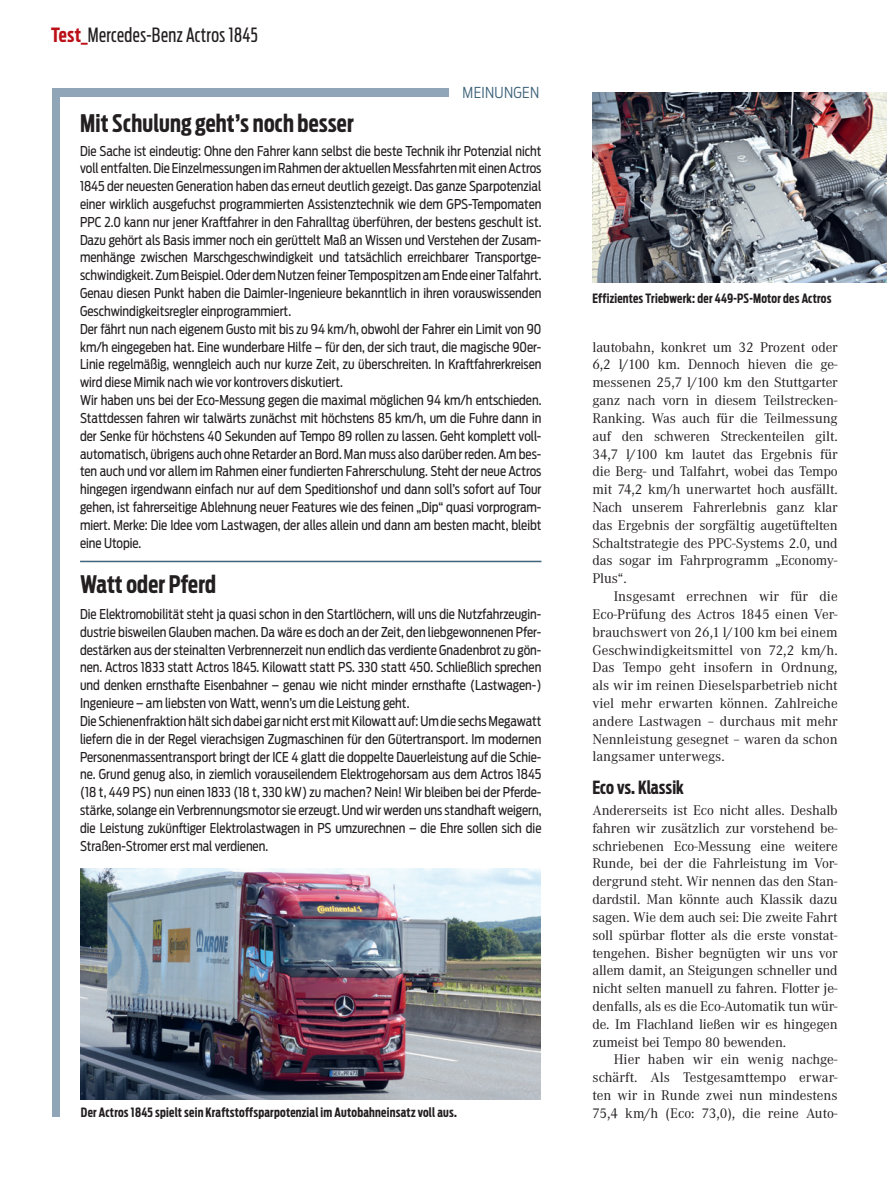
<style>
.page{position:relative;width:893px;height:1191px;background:#fff}
.page>*{position:absolute;margin:0;border:0;box-sizing:border-box;transform-origin:0 0}
.t1{font:700 24px "Antenna Extra Cond";letter-spacing:.01em;color:#231f20}
.t2{font:19.5px "Antenna Extra Cond";letter-spacing:.02em;color:#231f20}
.t3{font:700 18px "Antenna Extra Cond";letter-spacing:-.005em;color:#231f20}
.t4{font:300 15px "Antenna Condensed";letter-spacing:.02em;color:#3f647b}
.t5{font:14.55px/17.9px "Corporate A";letter-spacing:-.01em;color:#231f20;text-align:justify}
.t6{font:13.5px/17.9px "Antenna Condensed";color:#231f20;scale:.95 1}
.t7{font:700 12.75px "Antenna Extra Cond";letter-spacing:.02em;color:#231f20}
.s1{font-weight:700;color:#bb1018}
</style>
<div class="page">
<img style="left:592px;top:92px;width:295px;height:190px">
<img style="left:80px;top:868px;width:461px;height:231px">
<div style="left:52px;top:88px;width:8px;height:1029px;background:#90a6b8"></div>
<div style="left:52px;top:88px;width:405px;height:9px;background:#90a6b8"></div>
<div style="left:449px;top:86px;width:90px;height:30px;background:#fff"></div>
<hr style="left:80px;top:561px;width:461px;height:1px;background:#3f647b">
<h2 class="t2" style="left:51px;top:23px;width:208px"><span class="s1">Test_</span>Mercedes-Benz Actros 1845</h2>
<p class="t4" style="left:463px;top:83px;width:78px">MEINUNGEN</p>
<h1 class="t1" style="left:80px;top:109px;width:275px">Mit Schulung geht’s noch besser</h1>
<p class="t6" style="left:80px;top:141px;width:487px">Die Sache ist eindeutig: Ohne den Fahrer kann selbst die beste Technik ihr Potenzial nicht voll entfalten. Die Einzelmessungen im Rahmen der aktuellen Messfahrten mit einen Actros 1845 der neuesten Generation haben das erneut deutlich gezeigt. Das ganze Sparpotenzial einer wirklich ausgefuchst programmierten Assistenztechnik wie dem GPS-Tempomaten PPC 2.0 kann nur jener Kraftfahrer in den Fahralltag überführen, der bestens geschult ist.<br>Dazu gehört als Basis immer noch ein gerüttelt Maß an Wissen und Verstehen der Zusam&shy;menhänge zwischen Marschgeschwindigkeit und tatsächlich erreichbarer Transportge&shy;schwindigkeit. Zum Beispiel. Oder dem Nutzen feiner Tempospitzen am Ende einer Talfahrt.<br>Genau diesen Punkt haben die Daimler-Ingenieure bekanntlich in ihren vorauswissenden Geschwindigkeitsregler einprogrammiert.<br>Der fährt nun nach eigenem Gusto mit bis zu 94 km/h, obwohl der Fahrer ein Limit von 90 km/h eingegeben hat. Eine wunderbare Hilfe – für den, der sich traut, die magische 90er-Linie regelmäßig, wenngleich auch nur kurze Zeit, zu überschreiten. In Kraftfahrerkreisen wird diese Mimik nach wie vor kontrovers diskutiert.<br>Wir haben uns bei der Eco-Messung gegen die maximal möglichen 94 km/h entschieden.<br>Stattdessen fahren wir talwärts zunächst mit höchstens 85 km/h, um die Fuhre dann in der Senke für höchstens 40 Sekunden auf Tempo 89 rollen zu lassen. Geht komplett voll&shy;automatisch, übrigens auch ohne Retarder an Bord. Man muss also darüber reden. Am bes&shy;ten auch und vor allem im Rahmen einer fundierten Fahrerschulung. Steht der neue Actros hingegen irgendwann einfach nur auf dem Speditionshof und dann soll’s sofort auf Tour gehen, ist fahrerseitige Ablehnung neuer Features wie des feinen „Dip“ quasi vorprogram&shy;miert. Merke: Die Idee vom Lastwagen, der alles allein und dann am besten macht, bleibt eine Utopie.</p>
<h1 class="t1" style="left:80px;top:570px;width:138px">Watt oder Pferd</h1>
<p class="t6" style="left:80px;top:605px;width:487px">Die Elektromobilität steht ja quasi schon in den Startlöchern, will uns die Nutzfahrzeugin&shy;dustrie bisweilen Glauben machen. Da wäre es doch an der Zeit, den liebgewonnenen Pfer&shy;destärken aus der steinalten Verbrennerzeit nun endlich das verdiente Gnadenbrot zu gön&shy;nen. Actros 1833 statt Actros 1845. Kilowatt statt PS. 330 statt 450. Schließlich sprechen und denken ernsthafte Eisenbahner – genau wie nicht minder ernsthafte (Lastwagen-)<br>Ingenieure – am liebsten von Watt, wenn’s um die Leistung geht.<br>Die Schienenfraktion hält sich dabei gar nicht erst mit Kilowatt auf: Um die sechs Megawatt liefern die in der Regel vierachsigen Zugmaschinen für den Gütertransport. Im modernen Personenmassentransport bringt der ICE 4 glatt die doppelte Dauerleistung auf die Schie&shy;ne. Grund genug also, in ziemlich vorauseilendem Elektrogehorsam aus dem Actros 1845 (18 t, 449 PS) nun einen 1833 (18 t, 330 kW) zu machen? Nein! Wir bleiben bei der Pferde&shy;stärke, solange ein Verbrennungsmotor sie erzeugt. Und wir werden uns standhaft weigern, die Leistung zukünftiger Elektrolastwagen in PS umzurechnen – die Ehre sollen sich die Straßen-Stromer erst mal verdienen.</p>
<p class="t7" style="left:81px;top:1105px;width:378px">Der Actros 1845 spielt sein Kraftstoffsparpotenzial im Autobahneinsatz voll aus.</p>
<p class="t7" style="left:592px;top:291px;width:241px">Effizientes Triebwerk: der 449-PS-Motor des Actros</p>
<p class="t5" style="left:592px;top:338px;width:247px">lautobahn, konkret um 32 Prozent oder 6,2 l/100 km. Dennoch hieven die ge&shy;messenen 25,7 l/100 km den Stuttgarter ganz nach vorn in diesem Teilstrecken-Ranking. Was auch für die Teilmessung auf den schweren Streckenteilen gilt.<br>34,7 l/100 km lautet das Ergebnis für die Berg- und Talfahrt, wobei das Tempo mit 74,2 km/h unerwartet hoch ausfällt.<br>Nach unserem Fahrerlebnis ganz klar das Ergebnis der sorgfältig augetüftelten Schaltstrategie des PPC-Systems 2.0, und das sogar im Fahrprogramm „Economy-Plus“.</p>
<p class="t5" style="left:592px;top:587px;width:247px;text-indent:21px">Insgesamt errechnen wir für die Eco-Prüfung des Actros 1845 einen Ver&shy;brauchswert von 26,1 l/100 km bei einem Geschwindigkeitsmittel von 72,2 km/h.<br>Das Tempo geht insofern in Ordnung, als wir im reinen Dieselsparbetrieb nicht viel mehr erwarten können. Zahlreiche andere Lastwagen – durchaus mit mehr Nennleistung gesegnet – waren da schon langsamer unterwegs.</p>
<h3 class="t3" style="left:592px;top:776px;width:93px">Eco vs. Klassik</h3>
<p class="t5" style="left:592px;top:801px;width:247px">Andererseits ist Eco nicht alles. Deshalb fahren wir zusätzlich zur vorstehend be&shy;schriebenen Eco-Messung eine weitere Runde, bei der die Fahrleistung im Vor&shy;dergrund steht. Wir nennen das den Stan&shy;dardstil. Man könnte auch Klassik dazu sagen. Wie dem auch sei: Die zweite Fahrt soll spürbar flotter als die erste vonstat&shy;tengehen. Bisher begnügten wir uns vor allem damit, an Steigungen schneller und nicht selten manuell zu fahren. Flotter je&shy;denfalls, als es die Eco-Automatik tun wür&shy;de. Im Flachland ließen wir es hingegen zumeist bei Tempo 80 bewenden.</p>
<p class="t5" style="left:592px;top:1051px;width:247px;text-indent:21px">Hier haben wir ein wenig nachge&shy;schärft. Als Testgesamttempo erwar&shy;ten wir in Runde zwei nun mindestens 75,4 km/h (Eco: 73,0), die reine Auto-</p>
</div>
